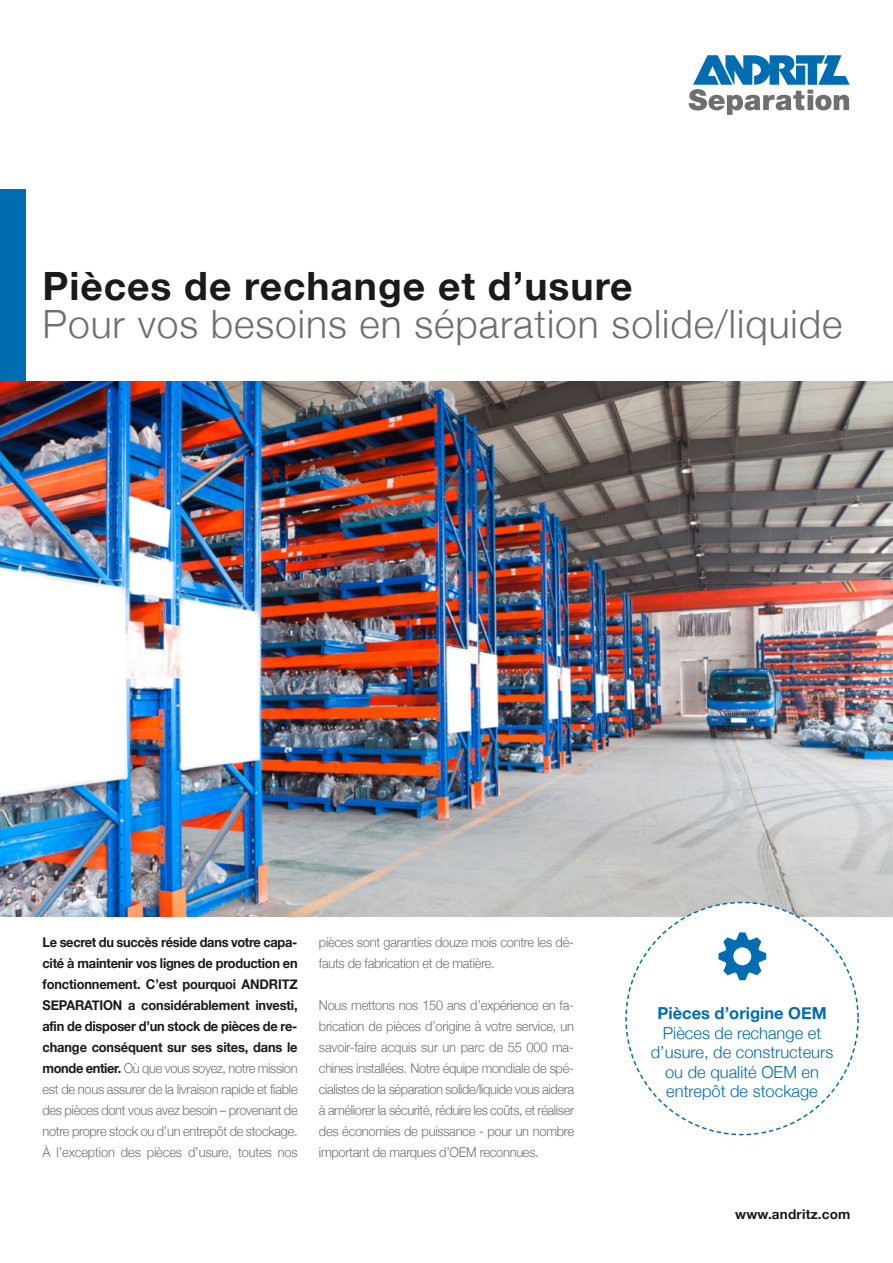
<style>
.page{position:relative;width:893px;height:1263px;background:#fff}
.page>*{position:absolute;margin:0;border:0;box-sizing:border-box;transform-origin:0 0}
.t1{font:300 39px "Helvetica Neue";letter-spacing:.025em;color:#6f6f6e}
.t2{font:700 39px "Helvetica Neue";letter-spacing:.025em;color:#1a1a18}
.t3{font:300 16.5px/19.5px "Helvetica Neue";color:#006cb1;text-align:center}
.t4{font:700 16.5px "Helvetica Neue";color:#006cb1}
.t5{font:700 13.5px/21px "Helvetica Neue";letter-spacing:-.01em;color:#1a1a18;text-align:justify;scale:.95 1}
.t6{font:300 13.5px/21px "Helvetica Neue";letter-spacing:-.02em;color:#6f6f6e;scale:.95 1}
.t7{font:700 13.5px "Helvetica Neue";letter-spacing:.015em;color:#1a1a18}
.s1{font-weight:300;color:#6f6f6e}
</style>
<div class="page">
<div style="left:0;top:190px;width:26px;height:191px;background:#006cb1"></div>
<svg style="left:689px;top:55px;width:161px;height:60px"></svg>
<img style="left:0;top:381px;width:893px;height:536px">
<div style="left:626px;top:902px;width:232px;height:232px;background:#fff;border-radius:50%"></div>
<svg style="left:718px;top:932px;width:48px;height:48px"></svg>
<h1 class="t2" style="left:42px;top:262px;width:591px">Pièces de rechange et d’usure</h1>
<h1 class="t1" style="left:42px;top:300px;width:801px">Pour vos besoins en séparation solide/liquide</h1>
<p class="t5" style="left:43px;top:931px;width:270px">Le secret du succès réside dans votre capa&shy;cité à maintenir vos lignes de production en fonctionnement. C’est pourquoi ANDRITZ SEPARATION a considérablement investi, afin de disposer d’un stock de pièces de re&shy;change conséquent sur ses sites, dans le monde entier. <span class="s1">Où que vous soyez, notre mission est de nous assurer de la livraison rapide et fiable des pièces dont vous avez besoin – provenant de notre propre stock ou d’un entrepôt de stockage.<br>À l’exception des pièces d’usure, toutes nos</span></p>
<p class="t6" style="left:319px;top:931px;width:270px">pièces sont garanties douze mois contre les dé&shy;fauts de fabrication et de matière.</p>
<p class="t6" style="left:319px;top:994px;width:270px;text-align:justify">Nous mettons nos 150 ans d’expérience en fa&shy;brication de pièces d’origine à votre service, un savoir-faire acquis sur un parc de 55 000 ma&shy;chines installées. Notre équipe mondiale de spé&shy;cialistes de la séparation solide/liquide vous aidera à améliorer la sécurité, réduire les coûts, et réaliser des économies de puissance - pour un nombre important de marques d’OEM reconnues.</p>
<p class="t4" style="left:657px;top:1003px;width:171px">Pièces d’origine OEM</p>
<p class="t3" style="left:651px;top:1022px;width:184px">Pièces de rechange et d’usure, de constructeurs ou de qualité OEM en entrepôt de stockage</p>
<p class="t7" style="left:735px;top:1205px;width:117px">www.andritz.com</p>
</div>
